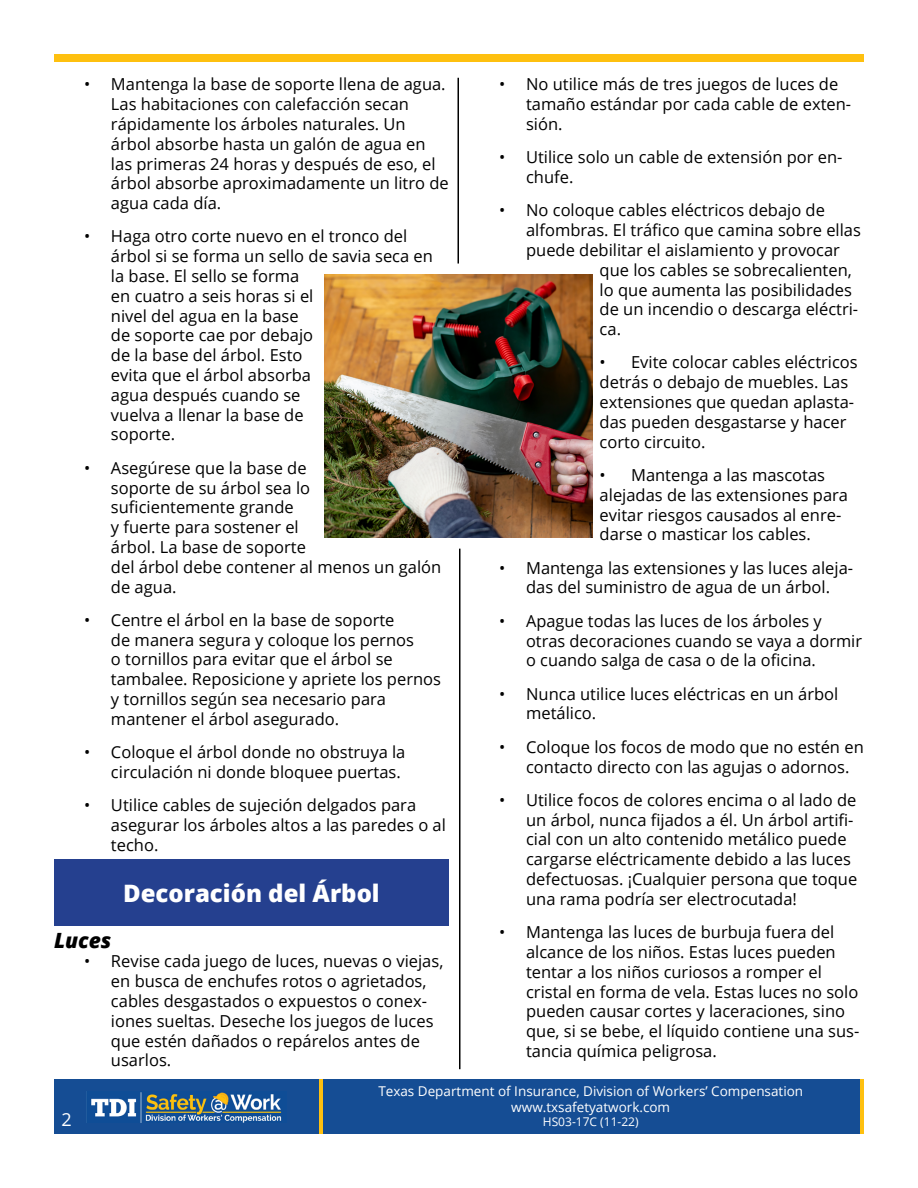
<style>
.page{position:relative;width:918px;height:1188px;background:#fff}
.page>*{position:absolute;margin:0;border:0;box-sizing:border-box;transform-origin:0 0}
.t1{font:800 24px "Open Sans";color:#fff}
.t2{font:italic 800 21px "Open Sans";color:#000}
.t3{font:18px "Open Sans";color:#fff}
.t4{font:16.5px/19.8px "Open Sans";color:#000}
.t5{font:13.5px/16.2px "Open Sans";color:#fff;text-align:center}
.t6{font:12px "Open Sans";color:#fff}
</style>
<div class="page">
<div style="left:54px;top:860px;width:395px;height:66px;background:#25408f"></div>
<img style="left:324px;top:274px;width:269px;height:264px">
<div style="left:54px;top:1080px;width:810px;height:54px;background:#154d94"></div>
<img style="left:90px;top:1092px;width:192px;height:31px">
<hr style="left:860px;top:1080px;width:4px;height:54px;background:#fec00f">
<hr style="left:319px;top:1080px;width:4px;height:54px;background:#fec00f">
<hr style="left:459px;top:549px;width:1px;height:520px;background:#000">
<hr style="left:458px;top:78px;width:1px;height:186px;background:#000">
<div style="left:54px;top:54px;width:810px;height:7px;background:#fec00f"></div>
<p class="t4" style="left:526px;top:74px;width:327px;text-indent:-27px">• No utilice más de tres juegos de luces de tamaño estándar por cada cable de exten&shy;sión.</p>
<p class="t4" style="left:526px;top:147px;width:318px;text-indent:-27px">• Utilice solo un cable de extensión por en&shy;chufe.</p>
<p class="t4" style="left:499px;top:200px;width:327px">• No coloque cables eléctricos debajo de</p>
<p class="t4" style="left:526px;top:220px;width:336px">alfombras. El tráfico que camina sobre ellas</p>
<p class="t4" style="left:526px;top:240px;width:315px">puede debilitar el aislamiento y provocar</p>
<p class="t4" style="left:600px;top:259px;width:254px">que los cables se sobrecalienten,</p>
<p class="t4" style="left:600px;top:279px;width:254px">lo que aumenta las posibilidades</p>
<p class="t4" style="left:600px;top:299px;width:260px">de un incendio o descarga eléctri-</p>
<p class="t4" style="left:600px;top:319px;width:23px">ca.</p>
<p class="t4" style="left:600px;top:352px;width:260px">• Evite colocar cables eléctricos detrás o debajo de muebles. Las extensiones que quedan aplasta&shy;das pueden desgastarse y hacer corto circuito.</p>
<p class="t4" style="left:600px;top:465px;width:250px">• Mantenga a las mascotas alejadas de las extensiones para evitar riesgos causados al enre&shy;darse o masticar los cables.</p>
<p class="t4" style="left:499px;top:557px;width:356px;text-align:center">• Mantenga las extensiones y las luces aleja&shy;das del suministro de agua de un árbol.</p>
<p class="t4" style="left:526px;top:610px;width:337px;text-indent:-27px">• Apague todas las luces de los árboles y otras decoraciones cuando se vaya a dormir o cuando salga de casa o de la oficina.</p>
<p class="t4" style="left:526px;top:683px;width:314px;text-indent:-27px">• Nunca utilice luces eléctricas en un árbol metálico.</p>
<p class="t4" style="left:526px;top:736px;width:339px;text-indent:-27px">• Coloque los focos de modo que no estén en contacto directo con las agujas o adornos.</p>
<p class="t4" style="left:526px;top:790px;width:333px;text-indent:-27px">• Utilice focos de colores encima o al lado de un árbol, nunca fijados a él. Un árbol artifi&shy;cial con un alto contenido metálico puede cargarse eléctricamente debido a las luces defectuosas. ¡Cualquier persona que toque una rama podría ser electrocutada!</p>
<p class="t4" style="left:526px;top:922px;width:335px;text-indent:-27px">• Mantenga las luces de burbuja fuera del alcance de los niños. Estas luces pueden tentar a los niños curiosos a romper el cristal en forma de vela. Estas luces no solo pueden causar cortes y laceraciones, sino que, si se bebe, el líquido contiene una sus&shy;tancia química peligrosa.</p>
<p class="t5" style="left:378px;top:1082px;width:426px">Texas Department of Insurance, Division of Workers’ Compensation www.txsafetyatwork.com</p>
<p class="t4" style="left:111px;top:74px;width:339px;text-indent:-27px">• Mantenga la base de soporte llena de agua.<br>Las habitaciones con calefacción secan rápidamente los árboles naturales. Un árbol absorbe hasta un galón de agua en las primeras 24 horas y después de eso, el árbol absorbe aproximadamente un litro de agua cada día.</p>
<p class="t4" style="left:111px;top:226px;width:324px;text-indent:-27px">• Haga otro corte nuevo en el tronco del árbol si se forma un sello de savia seca en la base. El sello se forma<br>en cuatro a seis horas si el<br>nivel del agua en la base<br>de soporte cae por debajo<br>de la base del árbol. Esto<br>evita que el árbol absorba<br>agua después cuando se<br>vuelva a llenar la base de<br>soporte.</p>
<p class="t4" style="left:111px;top:457px;width:332px;text-indent:-27px">• Asegúrese que la base de<br>soporte de su árbol sea lo<br>suficientemente grande<br>y fuerte para sostener el<br>árbol. La base de soporte<br>del árbol debe contener al menos un galón de agua.</p>
<p class="t4" style="left:111px;top:610px;width:332px;text-indent:-27px">• Centre el árbol en la base de soporte<br>de manera segura y coloque los pernos<br>o tornillos para evitar que el árbol se tambalee. Reposicione y apriete los pernos y tornillos según sea necesario para mantener el árbol asegurado.</p>
<p class="t4" style="left:84px;top:742px;width:323px;text-align:right">• Coloque el árbol donde no obstruya la circulación ni donde bloquee puertas.</p>
<p class="t4" style="left:111px;top:795px;width:336px;text-indent:-27px">• Utilice cables de sujeción delgados para asegurar los árboles altos a las paredes o al techo.</p>
<h1 class="t1" style="left:123px;top:875px;width:258px">Decoración del Árbol</h1>
<p class="t2" style="left:54px;top:924px;width:59px">Luces</p>
<p class="t4" style="left:111px;top:951px;width:334px;text-indent:-27px">• Revise cada juego de luces, nuevas o viejas, en busca de enchufes rotos o agrietados, cables desgastados o expuestos o conex&shy;iones sueltas. Deseche los juegos de luces que estén dañados o repárelos antes de usarlos.</p>
<p class="t3" style="left:62px;top:1107px;width:12px">2</p>
<p class="t6" style="left:543px;top:1114px;width:97px">HS03-17C (11-22)</p>
</div>
